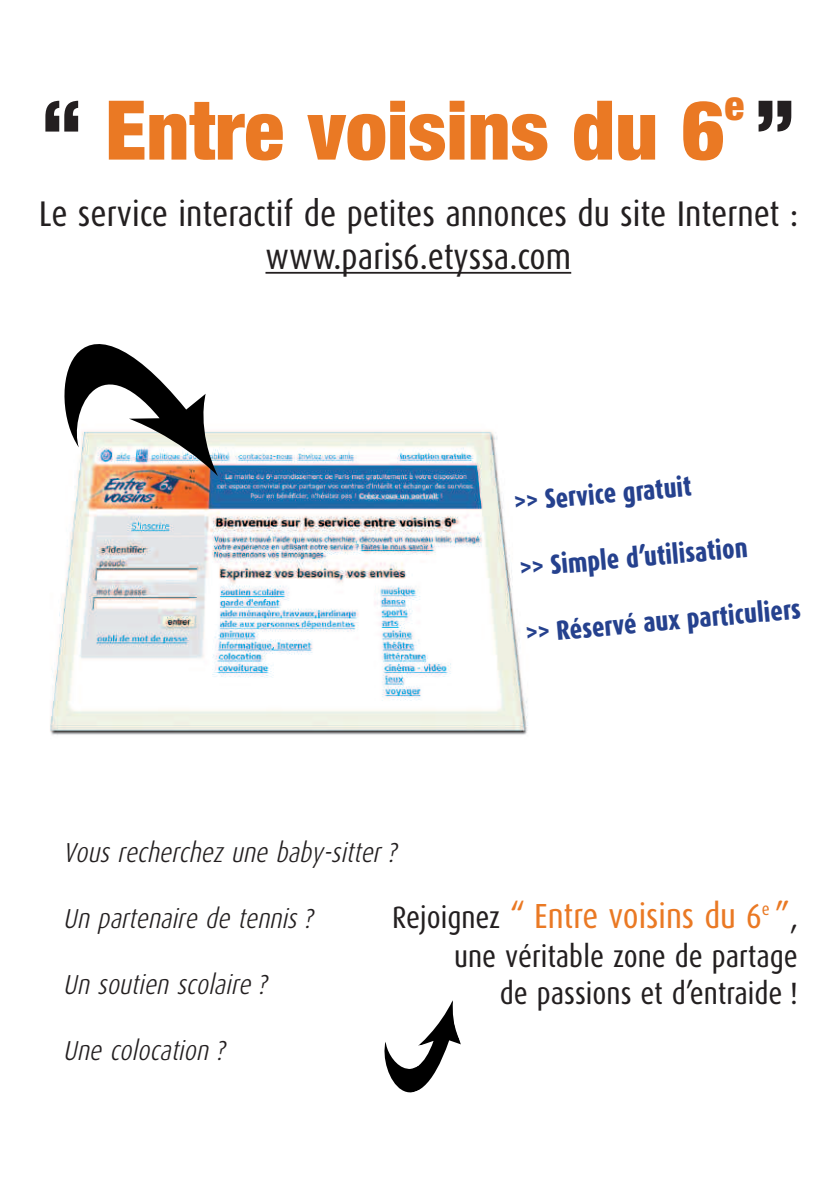
<style>
.page{position:relative;width:840px;height:1191px;background:#fff}
.page>*{position:absolute;margin:0;border:0;box-sizing:border-box;transform-origin:0 0}
.t1{font:900 condensed 82.4px "Helvetica Neue";color:#ea7924}
.t2{font:900 condensed 41.2px "Helvetica Neue";color:#ea7924}
.t3{font:35.6px/42.8px "Dax Condensed";color:#231f20;text-align:center}
.t4{font:34.8px "Dax Condensed";color:#ea7924}
.t5{font:30.8px/37px "Dax Condensed";color:#231f20;text-align:right}
.t6{font:italic 300 27.4px "Dax Condensed";color:#231f20}
.t7{font:800 27.4px "Dax Condensed";color:#25418e;scale:.95 1}
.s1{color:#231f20}
.s2{font-size:30.8px;color:#231f20}
</style>
<div class="page">
<hr style="left:265px;top:272px;width:306px;height:2px;background:#231f20">
<img style="left:50px;top:430px;width:478px;height:305px">
<img style="left:64px;top:344px;width:154px;height:132px">
<img style="left:384px;top:1000px;width:77px;height:93px">
<h2 class="t2" style="left:724px;top:79px;width:21px">e</h2>
<h1 class="t1" style="left:42px;top:79px;width:753px"><span class="s1">“</span> Entre voisins du 6 <span class="s1">”</span></h1>
<p class="t3" style="left:39px;top:195px;width:760px">Le service interactif de petites annonces du site Internet : www.paris6.etyssa.com</p>
<p class="t7" style="left:513px;top:490px;width:188px;rotate:-5deg">&gt;&gt; Service gratuit</p>
<p class="t7" style="left:518px;top:555px;width:242px;rotate:-5deg">&gt;&gt; Simple d’utilisation</p>
<p class="t7" style="left:524px;top:621px;width:292px;rotate:-5deg">&gt;&gt; Réservé aux particuliers</p>
<p class="t6" style="left:63px;top:843px;width:340px">Vous recherchez une baby-sitter ?</p>
<p class="t6" style="left:63px;top:909px;width:256px">Un partenaire de tennis ?</p>
<p class="t6" style="left:63px;top:975px;width:210px">Un soutien scolaire ?</p>
<p class="t4" style="left:392px;top:901px;width:407px"><span class="s2">Rejoignez</span> “ Entre voisins du 6<sup>e</sup> ”<span class="s2">,</span></p>
<p class="t5" style="left:454px;top:940px;width:345px">une véritable zone de partage de passions et d’entraide !</p>
<p class="t6" style="left:63px;top:1040px;width:168px">Une colocation ?</p>
</div>
